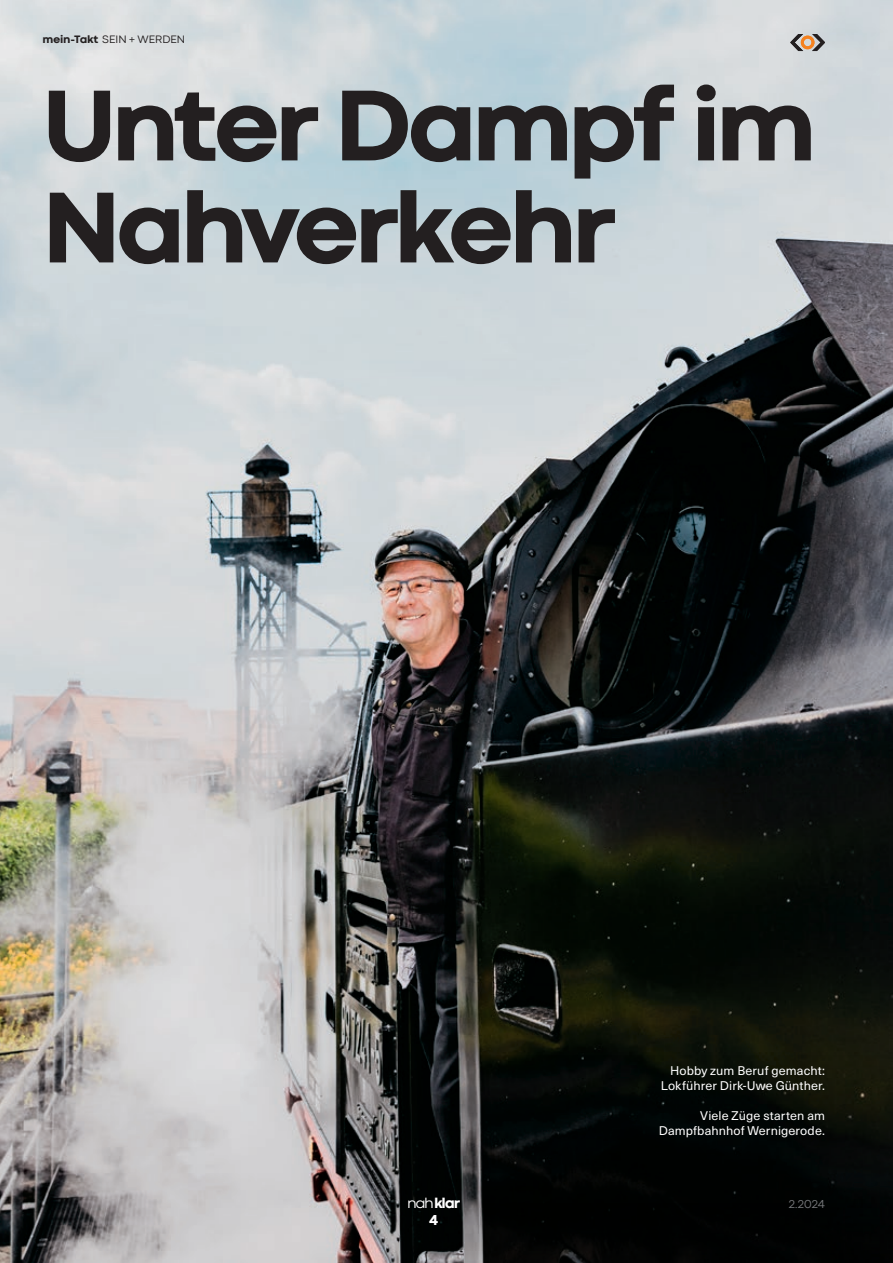
<style>
.page{position:relative;width:893px;height:1263px;background:#fff}
.page>*{position:absolute;margin:0;border:0;box-sizing:border-box;transform-origin:0 0}
.t1{font:800 105px/102px "Codec Cold";letter-spacing:-.065em;color:#231f20}
.t2{font:800 15px "Codec Cold";color:#fff}
.t3{font:12.3px "Neue Haas Unica Pro";letter-spacing:.01em;color:#fff}
.t4{font:12px "Codec Cold News";color:#76787b}
.t5{font:11.25px "Codec Cold News";letter-spacing:.005em;color:#231f20}
.s1{font-family:"Codec Cold";font-weight:800}
.s2{font-family:"Codec Cold News";font-weight:400}
</style>
<div class="page">
<img style="left:0;top:0;width:893px;height:1263px">
<svg style="left:479px;top:1054px;width:414px;height:209px;background:#040705"></svg>
<svg style="left:790px;top:34px;width:35px;height:17px"></svg>
<p class="t5" style="left:43px;top:32px;width:144px"><span class="s1">mein-Takt</span> SEIN + WERDEN</p>
<p class="t1" style="left:43px;top:75px;width:776px">Unter Dampf im<br>Nahverkehr</p>
<p class="t3" style="left:670px;top:1063px;width:156px">Hobby zum Beruf gemacht:</p>
<p class="t3" style="left:661px;top:1078px;width:166px">Lokführer Dirk-Uwe Günther.</p>
<p class="t3" style="left:700px;top:1108px;width:126px">Viele Züge starten am</p>
<p class="t3" style="left:659px;top:1123px;width:168px">Dampfbahnhof Wernigerode.</p>
<p class="t2" style="left:407px;top:1193px;width:55px"><span class="s2">nah</span> klar</p>
<p class="t4" style="left:788px;top:1197px;width:38px">2.2024</p>
<p class="t2" style="left:429px;top:1210px;width:11px">4</p>
</div>
